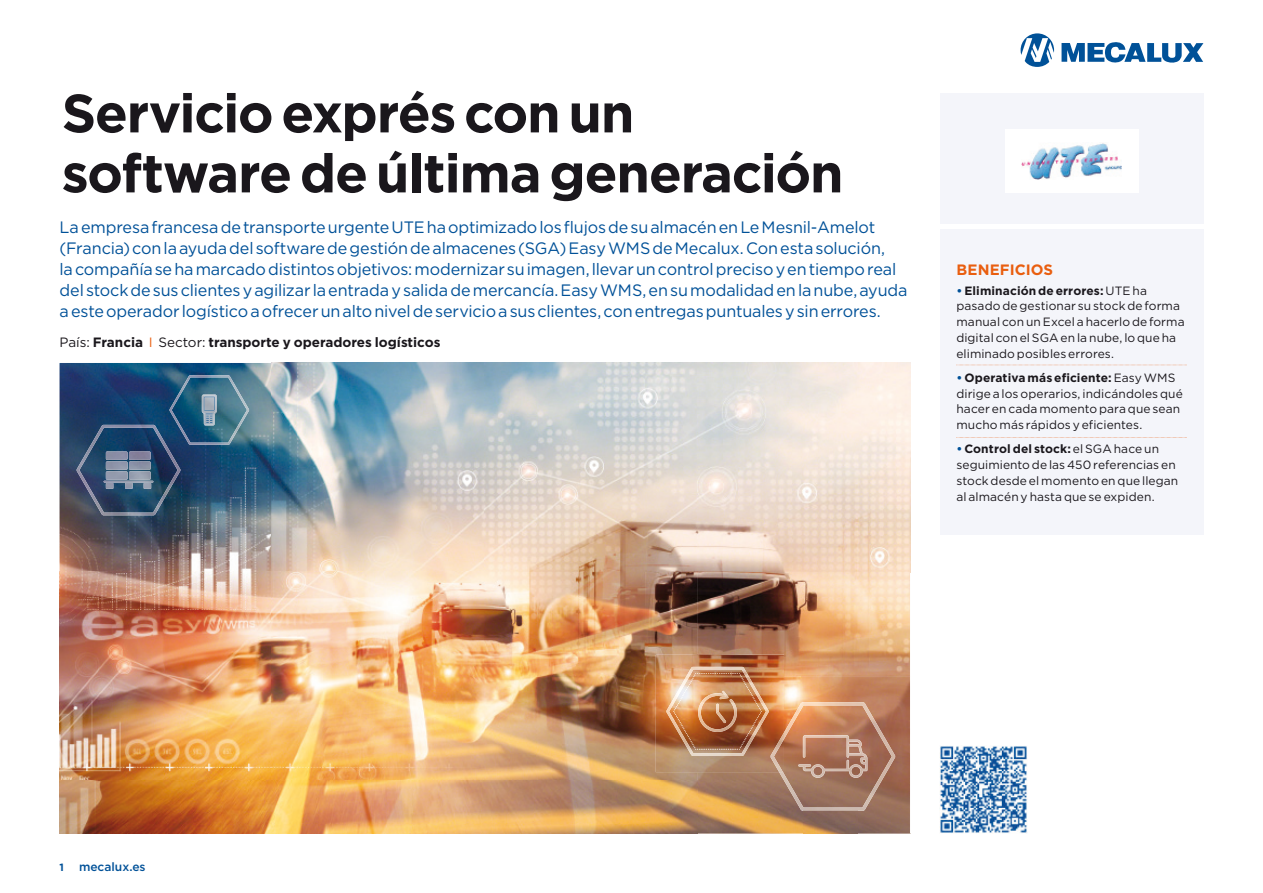
<style>
.page{position:relative;width:1263px;height:893px;background:#fff}
.page>*{position:absolute;margin:0;border:0;box-sizing:border-box;transform-origin:0 0}
.t1{font:700 54px/60px "Gotham";letter-spacing:-.025em;color:#1a171c}
.t2{font:16.5px/21px "Gotham";letter-spacing:-.01em;color:#005198}
.t3{font:700 15px "Gotham";color:#e95e0f}
.t4{font:700 13.5px "Gotham";color:#1a171c}
.t5{font:12px/15.8px "Gotham";letter-spacing:.005em;color:#1a171c}
.t6{font:500 12px "Gotham";color:#005198}
.t7{font:700 10.5px "Gotham";color:#005198}
.s1{font-weight:400}
.s2{font-weight:400;color:#e95e0f}
.s3{font-weight:700;color:#005198}
.s4{font-weight:700}
</style>
<div class="page">
<svg style="left:1020px;top:33px;width:34px;height:34px"></svg>
<svg style="left:1061px;top:42px;width:142px;height:21px"></svg>
<div style="left:940px;top:94px;width:263px;height:130px;background:#f4f5fa"></div>
<img style="left:940px;top:746px;width:88px;height:88px">
<div style="left:940px;top:229px;width:263px;height:306px;background:#f4f5fa"></div>
<svg style="left:956px;top:365px;width:231px;height:1px"></svg>
<svg style="left:956px;top:437px;width:231px;height:1px"></svg>
<div style="left:1005px;top:129px;width:133px;height:63px;background:#fff"></div>
<img style="left:60px;top:833px;width:850px;height:1px">
<img style="left:60px;top:363px;width:850px;height:209px">
<img style="left:60px;top:572px;width:637px;height:261px">
<img style="left:697px;top:572px;width:213px;height:104px">
<img style="left:784px;top:676px;width:126px;height:53px">
<img style="left:697px;top:772px;width:107px;height:61px">
<img style="left:857px;top:729px;width:53px;height:104px">
<img style="left:804px;top:811px;width:53px;height:22px">
<img style="left:77px;top:425px;width:103px;height:90px">
<img style="left:106px;top:451px;width:45px;height:29px">
<svg style="left:106px;top:483px;width:7px;height:6px"></svg>
<svg style="left:144px;top:483px;width:7px;height:6px"></svg>
<svg style="left:125px;top:483px;width:8px;height:6px"></svg>
<img style="left:104px;top:481px;width:49px;height:2px">
<img style="left:169px;top:375px;width:80px;height:70px">
<img style="left:202px;top:395px;width:15px;height:30px">
<img style="left:214px;top:397px;width:1px;height:14px">
<svg style="left:204px;top:397px;width:10px;height:26px"></svg>
<img style="left:656px;top:655px;width:128px;height:117px">
<img style="left:666px;top:667px;width:103px;height:89px">
<img style="left:673px;top:673px;width:89px;height:77px">
<img style="left:779px;top:702px;width:116px;height:109px">
<img style="left:771px;top:732px;width:13px;height:40px">
<img style="left:798px;top:735px;width:69px;height:43px">
<img style="left:1022px;top:143px;width:99px;height:36px">
<h1 class="t1" style="left:62px;top:83px;width:783px">Servicio exprés con un software de última generación</h1>
<p class="t2" style="left:60px;top:216px;width:849px">La empresa francesa de transporte urgente UTE ha optimizado los flujos de su almacén en Le Mesnil-Amelot (Francia) con la ayuda del software de gestión de almacenes (SGA) Easy WMS de Mecalux. Con esta solución,<br>la compañía se ha marcado distintos objetivos: modernizar su imagen, llevar un control preciso y en tiempo real del stock de sus clientes y agilizar la entrada y salida de mercancía. Easy WMS, en su modalidad en la nube, ayuda a este operador logístico a ofrecer un alto nivel de servicio a sus clientes, con entregas puntuales y sin errores.</p>
<p class="t4" style="left:60px;top:333px;width:382px"><span class="s1">País:</span> Francia <span class="s2">I</span> <span class="s1">Sector:</span> transporte y operadores logísticos</p>
<p class="t3" style="left:956px;top:259px;width:98px">BENEFICIOS</p>
<p class="t5" style="left:956px;top:282px;width:230px"><span class="s3">•</span> <span class="s4">Eliminación de errores:</span> UTE ha pasado de gestionar su stock de forma manual con un Excel a hacerlo de forma digital con el SGA en la nube, lo que ha eliminado posibles errores.</p>
<p class="t5" style="left:956px;top:370px;width:228px"><span class="s3">•</span> <span class="s4">Operativa más eficiente:</span> Easy WMS dirige a los operarios, indicándoles qué hacer en cada momento para que sean mucho más rápidos y eficientes.</p>
<p class="t5" style="left:956px;top:441px;width:223px"><span class="s3">•</span> <span class="s4">Control del stock:</span> el SGA hace un seguimiento de las 450 referencias en stock desde el momento en que llegan al almacén y hasta que se expiden.</p>
<p class="t7" style="left:60px;top:860px;width:6px">1</p>
<p class="t6" style="left:79px;top:859px;width:68px">mecalux.es</p>
</div>
